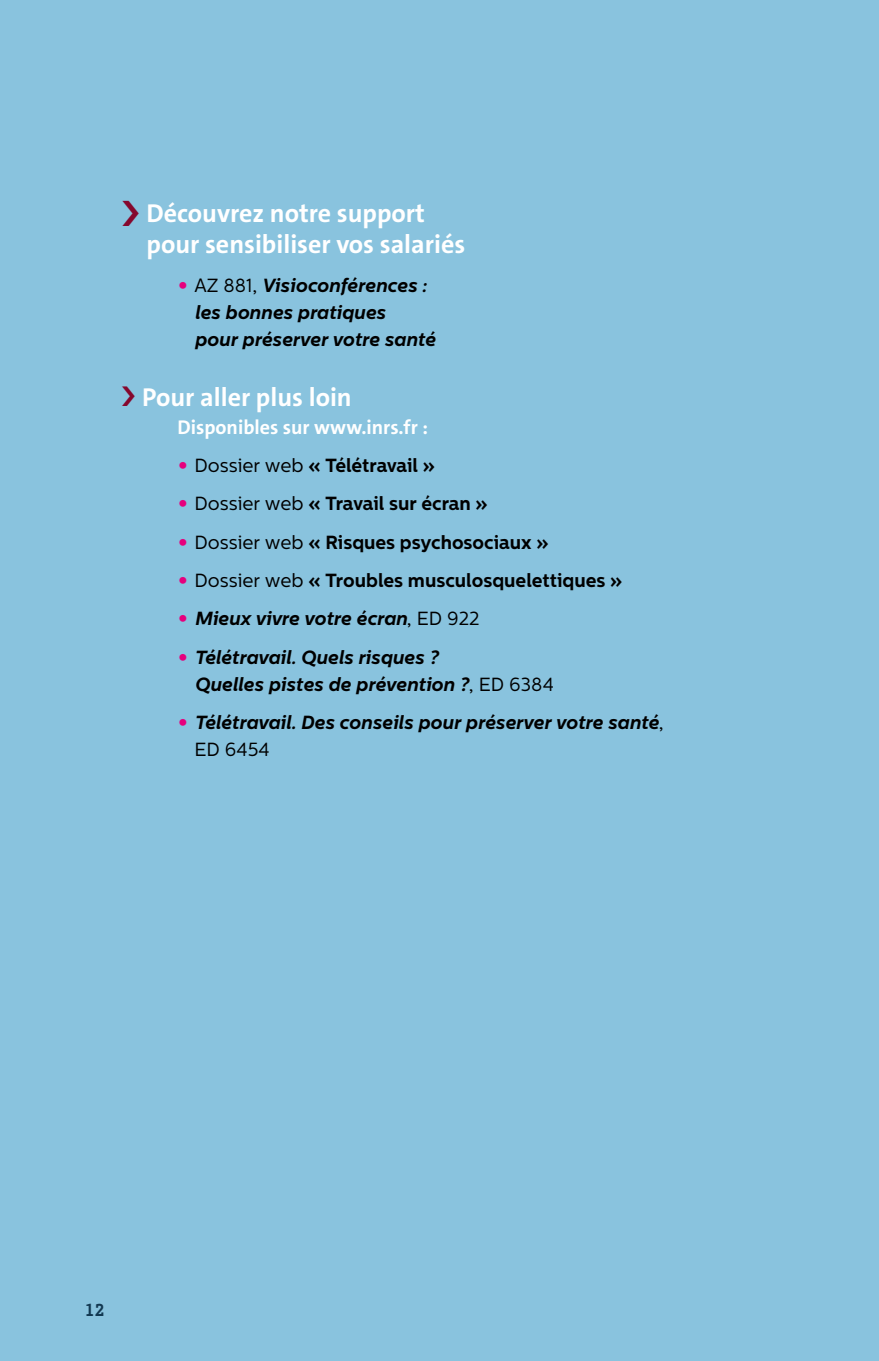
<style>
.page{position:relative;width:879px;height:1361px;background:#89c3de}
.page>*{position:absolute;margin:0;border:0;box-sizing:border-box;transform-origin:0 0}
.t1{font:700 26px/31.2px "The Sans C4 s";color:#fff}
.t2{font:700 20px "The Sans C4 s";color:#fff}
.t3{font:italic 700 19px/27px "Centrale Sans";color:#000}
.t4{font:700 19px "Centrale Sans";color:#000}
.t5{font:700 16px "Apex Serif";color:#123851}
.s1{font-family:"Aaux Pro OT";font-weight:900;font-size:36px;color:#85072d}
.s2{font-family:"Aaux Pro OT";font-weight:900;font-style:normal;font-size:20px;color:#e6007d}
.s3{font-weight:400;font-style:normal}
.s4{font-family:"Aaux Pro OT";font-weight:900;font-size:28px;color:#85072d}
.s5{font-family:"Aaux Pro OT";font-weight:900;font-size:20px;color:#e6007d}
.s6{font-weight:400}
</style>
<div class="page">
<h1 class="t1" style="left:146px;top:198px;width:320px;text-indent:-26px"><span class="s1">&gt;</span> Découvrez notre support pour sensibiliser vos salariés</h1>
<p class="t3" style="left:194px;top:271px;width:243px;text-indent:-17px"><span class="s2">•</span> <span class="s3">AZ 881,</span> Visioconférences : les bonnes pratiques<br>pour préserver votre santé</p>
<h1 class="t1" style="left:121px;top:381px;width:233px"><span class="s4">&gt;</span> Pour aller plus loin</h1>
<p class="t2" style="left:177px;top:414px;width:252px">Disponibles sur www.inrs.fr :</p>
<p class="t4" style="left:177px;top:454px;width:259px"><span class="s5">•</span> <span class="s6">Dossier web</span> « Télétravail »</p>
<p class="t4" style="left:177px;top:492px;width:312px"><span class="s5">•</span> <span class="s6">Dossier web</span> « Travail sur écran »</p>
<p class="t4" style="left:177px;top:531px;width:373px"><span class="s5">•</span> <span class="s6">Dossier web</span> « Risques psychosociaux »</p>
<p class="t4" style="left:177px;top:569px;width:446px"><span class="s5">•</span> <span class="s6">Dossier web</span> « Troubles musculosquelettiques »</p>
<p class="t3" style="left:177px;top:605px;width:304px"><span class="s2">•</span> Mieux vivre votre écran<span class="s3">, ED 922</span></p>
<p class="t3" style="left:194px;top:643px;width:361px;text-indent:-17px"><span class="s2">•</span> Télétravail. Quels risques ?<br>Quelles pistes de prévention ?<span class="s3">, ED 6384</span></p>
<p class="t3" style="left:194px;top:709px;width:471px;text-indent:-17px"><span class="s2">•</span> Télétravail. Des conseils pour préserver votre santé<span class="s3">,<br>ED 6454</span></p>
<p class="t5" style="left:85px;top:1300px;width:21px">12</p>
</div>
